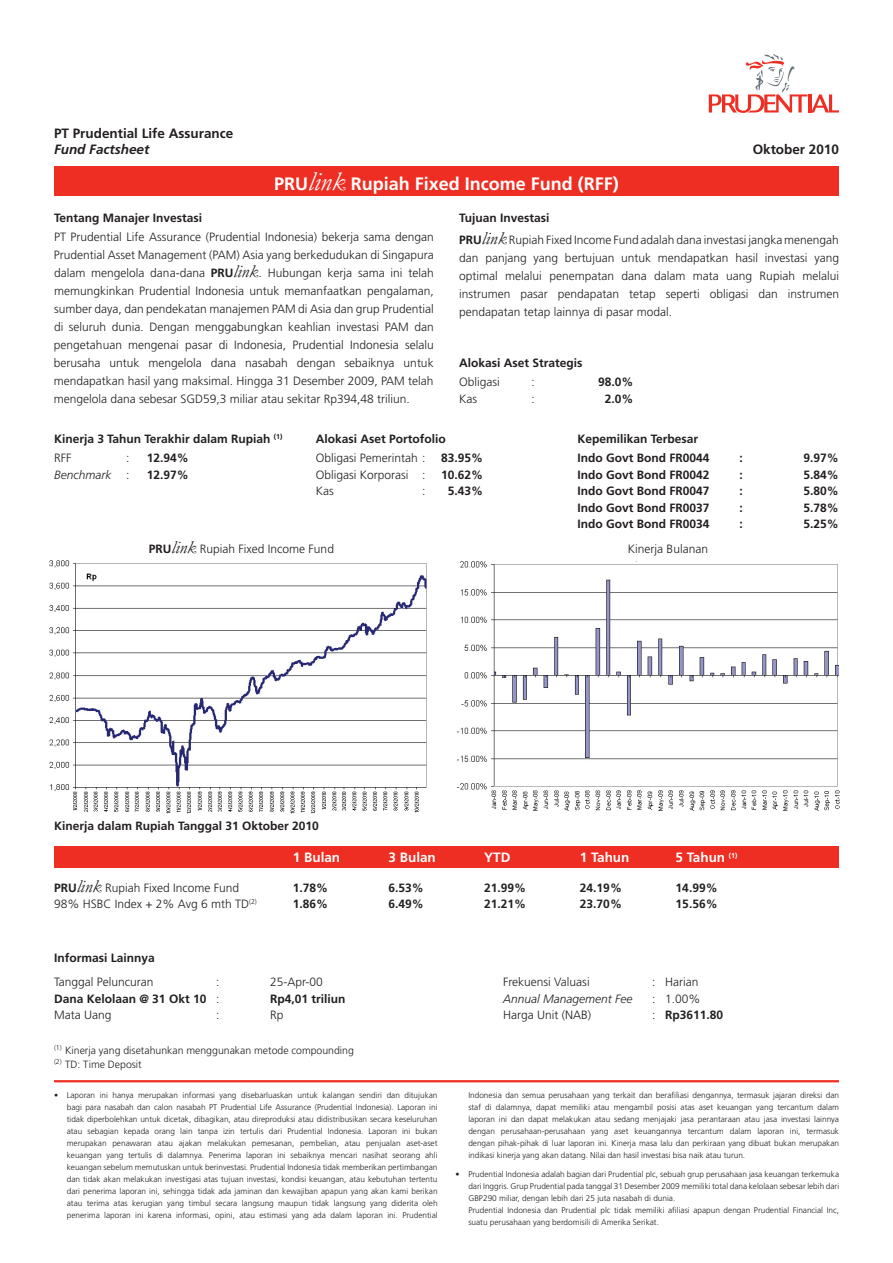
<style>
.page{position:relative;width:893px;height:1263px;background:#fff}
.page>*{position:absolute;margin:0;border:0;box-sizing:border-box;transform-origin:0 0}
.t1{font:700 18px "Frutiger";color:#fff}
.t2{font:700 13.5px "Frutiger";color:#231f20}
.t3{font:700 13.5px "Frutiger";color:#fff}
.t4{font:italic 700 13.5px "Frutiger";color:#231f20}
.t5{font:300 12px/18px "Frutiger";color:#231f20;text-align:justify}
.t6{font:700 12px/16.5px "Frutiger";color:#231f20}
.t7{font:italic 300 12px/16.5px "Frutiger";color:#231f20;text-align:right}
.t8{font:300 10.5px/13.5px "Frutiger";color:#231f20}
.t9{font:300 8.25px/12px "Frutiger";color:#231f20;text-align:justify}
.s1{font-family:"Garamond";font-weight:400;font-style:italic;font-size:27px}
.s2{font-weight:700}
.s3{font-family:"Garamond";font-weight:400;font-style:italic;font-size:18px}
.s4{font-style:normal}
.s5{font-weight:300}
</style>
<div class="page">
<img style="left:49px;top:560px;width:378px;height:254px">
<img style="left:456px;top:561px;width:384px;height:250px">
<hr style="left:54px;top:1080px;width:785px;height:2px;background:#ee2e22">
<svg style="left:709px;top:54px;width:130px;height:59px"></svg>
<div style="left:54px;top:166px;width:785px;height:30px;background:#ee2e22"></div>
<div style="left:54px;top:846px;width:785px;height:21px;background:#ee2e22"></div>
<h2 class="t2" style="left:54px;top:125px;width:181px">PT Prudential Life Assurance</h2>
<h2 class="t4" style="left:54px;top:141px;width:97px">Fund Factsheet</h2>
<h2 class="t2" style="left:753px;top:141px;width:88px">Oktober 2010</h2>
<h1 class="t1" style="left:274px;top:173px;width:346px">PRU<span class="s1">link</span> Rupiah Fixed Income Fund (RFF)</h1>
<h3 class="t6" style="left:54px;top:209px;width:150px">Tentang Manajer Investasi</h3>
<p class="t5" style="left:54px;top:228px;width:381px">PT Prudential Life Assurance (Prudential Indonesia) bekerja sama dengan Prudential Asset Management (PAM) Asia yang berkedudukan di Singapura dalam mengelola dana-dana <span class="s2">PRU</span><span class="s3">link</span>. Hubungan kerja sama ini telah memungkinkan Prudential Indonesia untuk memanfaatkan pengalaman, sumber daya, dan pendekatan manajemen PAM di Asia dan grup Prudential di seluruh dunia. Dengan menggabungkan keahlian investasi PAM dan pengetahuan mengenai pasar di Indonesia, Prudential Indonesia selalu berusaha untuk mengelola dana nasabah dengan sebaiknya untuk mendapatkan hasil yang maksimal. Hingga 31 Desember 2009, PAM telah mengelola dana sebesar SGD59,3 miliar atau sekitar Rp394,48 triliun.</p>
<h3 class="t5" style="left:459px;top:207px;width:381px;line-height:21.9px"><span class="s2">Tujuan Investasi<br>PRU</span><span class="s3">link</span> Rupiah Fixed Income Fund adalah dana investasi jangka menengah</h3>
<p class="t5" style="left:459px;top:249px;width:381px">dan panjang yang bertujuan untuk mendapatkan hasil investasi yang optimal melalui penempatan dana dalam mata uang Rupiah melalui instrumen pasar pendapatan tetap seperti obligasi dan instrumen pendapatan tetap lainnya di pasar modal.</p>
<h3 class="t6" style="left:459px;top:354px;width:125px">Alokasi Aset Strategis</h3>
<h3 class="t5" style="left:459px;top:373px;width:42px">Obligasi</h3>
<h3 class="t5" style="left:532px;top:373px;width:5px">:</h3>
<h3 class="t5" style="left:459px;top:390px;width:19px">Kas</h3>
<h3 class="t5" style="left:532px;top:390px;width:5px">:</h3>
<h3 class="t6" style="left:598px;top:374px;width:37px;text-align:center">98.0%<br>2.0%</h3>
<h3 class="t6" style="left:54px;top:430px;width:230px">Kinerja 3 Tahun Terakhir dalam Rupiah <sup>(1)</sup></h3>
<h3 class="t6" style="left:316px;top:430px;width:132px">Alokasi Aset Portofolio</h3>
<h3 class="t6" style="left:577px;top:430px;width:122px">Kepemilikan Terbesar</h3>
<h3 class="t5" style="left:54px;top:449px;width:19px">RFF</h3>
<h3 class="t5" style="left:316px;top:450px;width:111px;line-height:16.5px">Obligasi Pemerintah :<br>Obligasi Korporasi :<br>Kas</h3>
<h3 class="t6" style="left:577px;top:450px;width:134px">Indo Govt Bond FR0044</h3>
<h3 class="t6" style="left:739px;top:450px;width:5px">:</h3>
<h3 class="t6" style="left:804px;top:450px;width:37px">9.97%</h3>
<h3 class="t6" style="left:577px;top:467px;width:134px">Indo Govt Bond FR0042</h3>
<h3 class="t6" style="left:739px;top:467px;width:5px">:</h3>
<h3 class="t6" style="left:804px;top:467px;width:37px">5.84%</h3>
<h3 class="t6" style="left:577px;top:483px;width:134px">Indo Govt Bond FR0047</h3>
<h3 class="t6" style="left:739px;top:483px;width:5px">:</h3>
<h3 class="t6" style="left:804px;top:483px;width:37px">5.80%</h3>
<h3 class="t6" style="left:577px;top:500px;width:134px">Indo Govt Bond FR0037</h3>
<h3 class="t6" style="left:739px;top:500px;width:5px">:</h3>
<h3 class="t6" style="left:804px;top:500px;width:37px">5.78%</h3>
<h3 class="t6" style="left:577px;top:516px;width:134px">Indo Govt Bond FR0034</h3>
<h3 class="t6" style="left:739px;top:516px;width:5px">:</h3>
<h3 class="t6" style="left:804px;top:516px;width:37px">5.25%</h3>
<h3 class="t6" style="left:441px;top:450px;width:44px;text-align:center">83.95%<br>10.62%<br>5.43%</h3>
<h3 class="t6" style="left:147px;top:450px;width:44px">12.94%<br>12.97%</h3>
<h3 class="t7" style="left:54px;top:450px;width:77px"><span class="s4">:<br></span>Benchmark <span class="s4">:</span></h3>
<h3 class="t5" style="left:422px;top:482px;width:5px">:</h3>
<h3 class="t5" style="left:149px;top:540px;width:187px"><span class="s2">PRU</span><span class="s3">link</span> Rupiah Fixed Income Fund</h3>
<h3 class="t5" style="left:628px;top:540px;width:82px">Kinerja Bulanan</h3>
<h3 class="t6" style="left:54px;top:817px;width:266px">Kinerja dalam Rupiah Tanggal 31 Oktober 2010</h3>
<h3 class="t5" style="left:54px;top:879px;width:204px;line-height:16.5px"><span class="s2">PRU</span><span class="s3">link</span> Rupiah Fixed Income Fund<br>98% HSBC Index + 2% Avg 6 mth TD<sup>(2)</sup></h3>
<h2 class="t3" style="left:293px;top:849px;width:49px">1 Bulan</h2>
<h2 class="t3" style="left:389px;top:849px;width:49px">3 Bulan</h2>
<h2 class="t3" style="left:484px;top:849px;width:28px">YTD</h2>
<h2 class="t3" style="left:580px;top:849px;width:51px">1 Tahun</h2>
<h2 class="t3" style="left:676px;top:849px;width:63px">5 Tahun <sup>(1)</sup></h2>
<h3 class="t6" style="left:293px;top:879px;width:37px">1.78%<br>1.86%</h3>
<h3 class="t6" style="left:389px;top:879px;width:37px">6.53%<br>6.49%</h3>
<h3 class="t6" style="left:484px;top:879px;width:44px">21.99%<br>21.21%</h3>
<h3 class="t6" style="left:580px;top:879px;width:44px">24.19%<br>23.70%</h3>
<h3 class="t6" style="left:676px;top:879px;width:44px">14.99%<br>15.56%</h3>
<h3 class="t6" style="left:54px;top:949px;width:102px">Informasi Lainnya</h3>
<h3 class="t5" style="left:54px;top:973px;width:101px">Tanggal Peluncuran</h3>
<h3 class="t5" style="left:216px;top:973px;width:5px">:</h3>
<h3 class="t5" style="left:270px;top:973px;width:54px">25-Apr-00</h3>
<h3 class="t6" style="left:54px;top:990px;width:167px">Dana Kelolaan @ 31 Okt 10 <span class="s5">:</span></h3>
<h3 class="t6" style="left:270px;top:990px;width:77px">Rp4,01 triliun</h3>
<h3 class="t5" style="left:54px;top:1006px;width:59px">Mata Uang</h3>
<h3 class="t5" style="left:216px;top:1006px;width:5px">:</h3>
<h3 class="t5" style="left:270px;top:1006px;width:15px">Rp</h3>
<p class="t8" style="left:54px;top:1044px;width:301px"><sup>(1)</sup> Kinerja yang disetahunkan menggunakan metode compounding <sup>(2)</sup> TD: Time Deposit</p>
<h3 class="t5" style="left:503px;top:973px;width:88px">Frekuensi Valuasi</h3>
<h3 class="t5" style="left:652px;top:973px;width:48px">: Harian</h3>
<h3 class="t7" style="left:503px;top:990px;width:131px">Annual Management Fee</h3>
<h3 class="t5" style="left:652px;top:990px;width:50px">: 1.00%</h3>
<h3 class="t5" style="left:503px;top:1006px;width:90px">Harga Unit (NAB)</h3>
<h3 class="t6" style="left:652px;top:1007px;width:73px"><span class="s5">:</span> Rp3611.80</h3>
<p class="t9" style="left:67px;top:1089px;width:372px;text-indent:-13px">• Laporan ini hanya merupakan informasi yang disebarluaskan untuk kalangan sendiri dan ditujukan bagi para nasabah dan calon nasabah PT Prudential Life Assurance (Prudential Indonesia). Laporan ini tidak diperbolehkan untuk dicetak, dibagikan, atau direproduksi atau didistribusikan secara keseluruhan atau sebagian kepada orang lain tanpa izin tertulis dari Prudential Indonesia. Laporan ini bukan merupakan penawaran atau ajakan melakukan pemesanan, pembelian, atau penjualan aset-aset keuangan yang tertulis di dalamnya. Penerima laporan ini sebaiknya mencari nasihat seorang ahli keuangan sebelum memutuskan untuk berinvestasi. Prudential Indonesia tidak memberikan pertimbangan dan tidak akan melakukan investigasi atas tujuan investasi, kondisi keuangan, atau kebutuhan tertentu dari penerima laporan ini, sehingga tidak ada jaminan dan kewajiban apapun yang akan kami berikan atau terima atas kerugian yang timbul secara langsung maupun tidak langsung yang diderita oleh penerima laporan ini karena informasi, opini, atau estimasi yang ada dalam laporan ini. Prudential</p>
<p class="t9" style="left:468px;top:1089px;width:372px">Indonesia dan semua perusahaan yang terkait dan berafiliasi dengannya, termasuk jajaran direksi dan staf di dalamnya, dapat memiliki atau mengambil posisi atas aset keuangan yang tercantum dalam laporan ini dan dapat melakukan atau sedang menjajaki jasa perantaraan atau jasa investasi lainnya dengan perusahaan-perusahaan yang aset keuangannya tercantum dalam laporan ini, termasuk dengan pihak-pihak di luar laporan ini. Kinerja masa lalu dan perkiraan yang dibuat bukan merupakan indikasi kinerja yang akan datang. Nilai dan hasil investasi bisa naik atau turun.</p>
<p class="t9" style="left:468px;top:1168px;width:372px;text-align:left;text-indent:-13px">• Prudential Indonesia adalah bagian dari Prudential plc, sebuah grup perusahaan jasa keuangan terkemuka dari Inggris. Grup Prudential pada tanggal 31 Desember 2009 memiliki total dana kelolaan sebesar lebih dari GBP290 miliar, dengan lebih dari 25 juta nasabah di dunia.<br>Prudential Indonesia dan Prudential plc tidak memiliki afiliasi apapun dengan Prudential Financial Inc, suatu perusahaan yang berdomisili di Amerika Serikat.</p>
</div>
